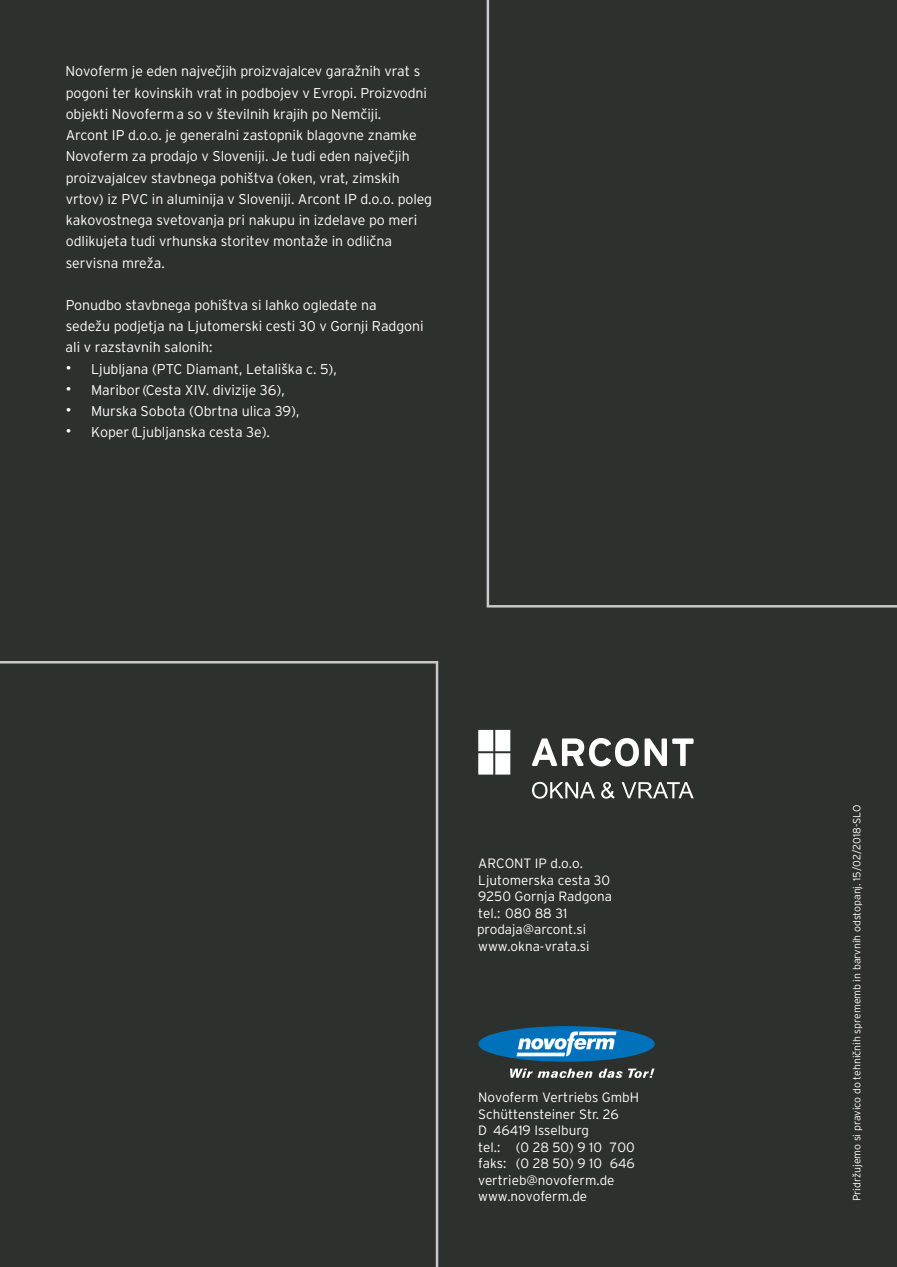
<style>
.page{position:relative;width:897px;height:1267px;background:#2c312e}
.page>*{position:absolute;margin:0;border:0;box-sizing:border-box;transform-origin:0 0}
.t1{font:300 14.1px/21.3px "Interstate";letter-spacing:-.005em;color:#fff}
.t2{font:300 13.5px/16.5px "Interstate";color:#fff}
.t3{font:300 10.5px "Interstate";letter-spacing:-.005em;color:#fff}
.s1{font-size:16.95px}
</style>
<div class="page">
<svg style="left:486px;top:0;width:411px;height:607px"></svg>
<svg style="left:0;top:661px;width:438px;height:606px"></svg>
<svg style="left:510px;top:1068px;width:82px;height:10px"></svg>
<svg style="left:599px;top:1068px;width:23px;height:10px"></svg>
<svg style="left:628px;top:1068px;width:26px;height:10px"></svg>
<div style="left:478px;top:1026px;width:177px;height:35px;background:#0072bc;border-radius:50%"></div>
<svg style="left:516px;top:1031px;width:100px;height:25px"></svg>
<svg style="left:478px;top:730px;width:32px;height:44px"></svg>
<svg style="left:532px;top:738px;width:161px;height:28px"></svg>
<svg style="left:532px;top:782px;width:161px;height:16px"></svg>
<p class="t1" style="left:66px;top:61px;width:368px">Novoferm je eden največjih proizvajalcev garažnih vrat s pogoni ter kovinskih vrat in podbojev v Evropi. Proizvodni objekti Novoferma so v številnih krajih po Nemčiji.<br>Arcont IP d.o.o. je generalni zastopnik blagovne znamke Novoferm za prodajo v Sloveniji. Je tudi eden največjih proizvajalcev stavbnega pohištva (oken, vrat, zimskih vrtov) iz PVC in aluminija v Sloveniji. Arcont IP d.o.o. poleg kakovostnega svetovanja pri nakupu in izdelave po meri odlikujeta tudi vrhunska storitev montaže in odlična servisna mreža.</p>
<p class="t1" style="left:66px;top:294px;width:359px">Ponudbo stavbnega pohištva si lahko ogledate na sedežu podjetja na Ljutomerski cesti 30 v Gornji Radgoni ali v razstavnih salonih:</p>
<p class="t1" style="left:66px;top:358px;width:273px"><span class="s1">•</span> Ljubljana (PTC Diamant, Letališka c. 5),</p>
<p class="t1" style="left:66px;top:379px;width:221px"><span class="s1">•</span> Maribor (Cesta XIV. divizije 36),</p>
<p class="t1" style="left:66px;top:400px;width:235px"><span class="s1">•</span> Murska Sobota (Obrtna ulica 39),</p>
<p class="t1" style="left:66px;top:421px;width:206px"><span class="s1">•</span> Koper (Ljubljanska cesta 3e).</p>
<p class="t2" style="left:477px;top:855px;width:137px">ARCONT IP d.o.o.<br>Ljutomerska cesta 30<br>9250 Gornja Radgona tel.: 080 88 31 prodaja@arcont.si www.okna-vrata.si</p>
<p class="t2" style="left:478px;top:1089px;width:162px">Novoferm Vertriebs GmbH<br>Schüttensteiner Str. 26<br>D 46419 Isselburg<br>tel.: (0 28 50) 9 10 700 faks: (0 28 50) 9 10 646 vertrieb@novoferm.de www.novoferm.de</p>
<p class="t3" style="left:851px;top:1201px;width:399px;rotate:-90deg">Pridržujemo si pravico do tehničnih sprememb in barvnih odstopanj. 15/02/2018-SLO</p>
</div>
